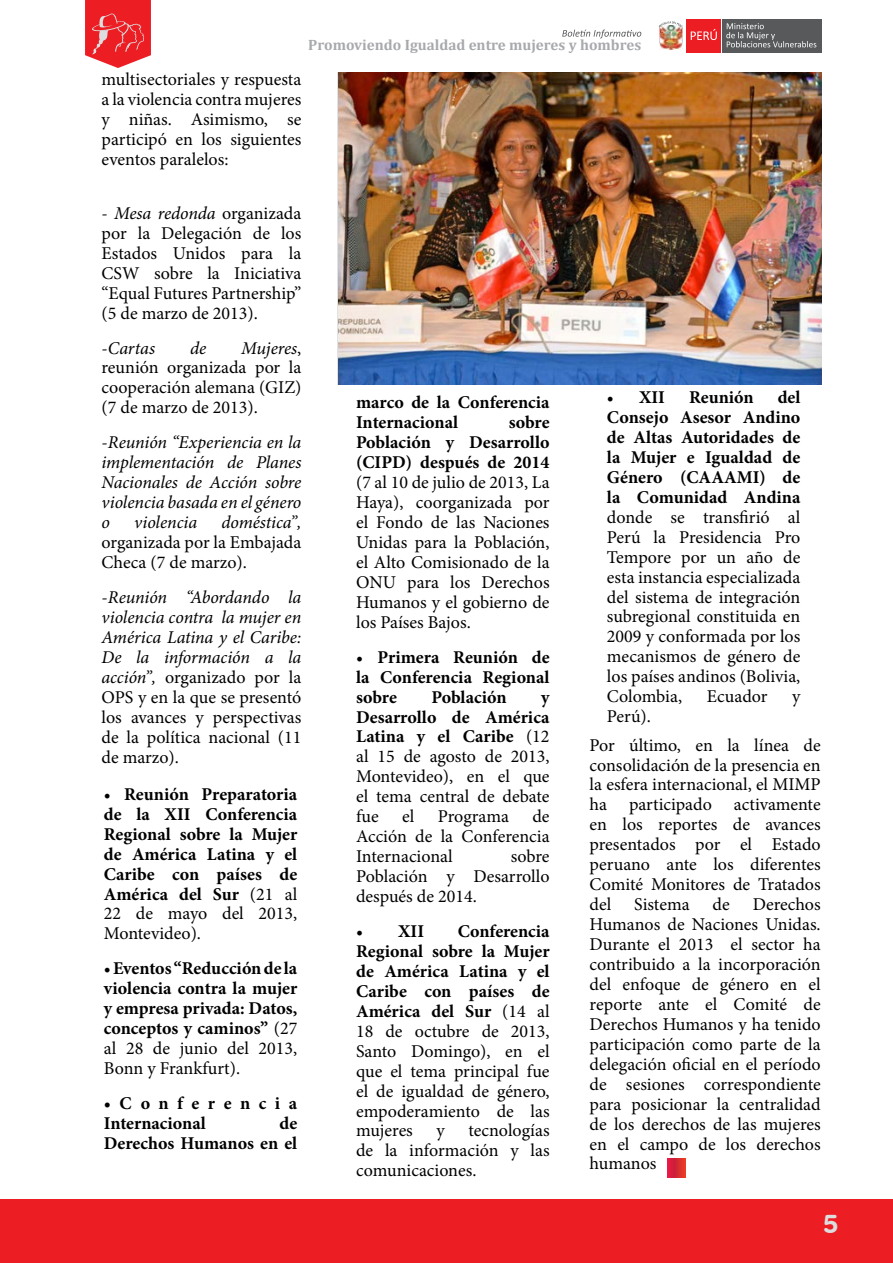
<style>
.page{position:relative;width:893px;height:1263px;background:#fff}
.page>*{position:absolute;margin:0;border:0;box-sizing:border-box;transform-origin:0 0}
.t1{font:27px "Swiss 721 BT Bold Rounded";color:#dcddde}
.t2{font:18px/20px "Minion Pro";color:#000;text-align:justify}
.t3{font:700 18px/20px "Minion Pro";color:#000;text-align:justify}
.t4{font:italic 18px/20px "Minion Pro";letter-spacing:-.005em;color:#000;text-align:justify}
.t5{font:700 15px "Cambria";color:#a7a9ac}
.s1{font-style:italic}
.s2{font-style:normal}
.s3{font-weight:400}
.s4{font-weight:700}
</style>
<div class="page">
<div style="left:0;top:1199px;width:893px;height:64px;background:#ed1d24"></div>
<svg style="left:562px;top:30px;width:79px;height:8px"></svg>
<img style="left:659px;top:27px;width:23px;height:23px">
<svg style="left:659px;top:21px;width:24px;height:6px"></svg>
<div style="left:686px;top:19px;width:35px;height:33px;background:#ed1d24"></div>
<svg style="left:691px;top:29px;width:26px;height:11px"></svg>
<div style="left:722px;top:19px;width:100px;height:33px;background:#58595b"></div>
<svg style="left:726px;top:23px;width:90px;height:24px"></svg>
<svg style="left:85px;top:0;width:66px;height:68px;background:#ed4046"></svg>
<img style="left:338px;top:72px;width:484px;height:313px">
<svg style="left:668px;top:1158px;width:18px;height:19px"></svg>
<p class="t5" style="left:308px;top:36px;width:335px">Promoviendo Igualdad entre mujeres y hombres</p>
<p class="t2" style="left:102px;top:70px;width:201px">multisectoriales y respuesta a la violencia contra mujeres y niñas. Asimismo, se participó en los siguientes eventos paralelos:</p>
<p class="t2" style="left:102px;top:203px;width:201px">- <span class="s1">Mesa redonda</span> organizada por la Delegación de los Estados Unidos para la CSW sobre la Iniciativa “Equal Futures Partnership” (5 de marzo de 2013).</p>
<p class="t4" style="left:102px;top:338px;width:55px"><span class="s2">-</span>Cartas</p>
<p class="t4" style="left:190px;top:338px;width:18px">de</p>
<p class="t2" style="left:102px;top:338px;width:201px;text-indent:140px"><span class="s1">Mujeres</span>, reunión organizada por la cooperación alemana (GIZ) (7 de marzo de 2013).</p>
<p class="t4" style="left:102px;top:433px;width:201px"><span class="s2">-</span>Reunión “Experiencia en la implementación de Planes Nacionales de Acción sobre violencia basada en el género o</p>
<p class="t4" style="left:134px;top:512px;width:64px">violencia</p>
<p class="t4" style="left:221px;top:512px;width:81px">doméstica”,</p>
<p class="t2" style="left:102px;top:532px;width:201px">organizada por la Embajada<br>Checa (7 de marzo).</p>
<p class="t2" style="left:102px;top:587px;width:201px">-<span class="s1">Reunión “Abordando la violencia contra la mujer en América Latina y el Caribe:<br>De la información a la acción”,</span> organizado por la OPS y en la que se presentó los avances y perspectivas de la política nacional (11 de marzo).</p>
<p class="t3" style="left:104px;top:784px;width:195px"><span class="s3">•</span> Reunión Preparatoria de la XII Conferencia Regional sobre la Mujer de América Latina y el Caribe con países de América del Sur <span class="s3">(21 al 22 de mayo del 2013, Montevideo).</span></p>
<p class="t3" style="left:104px;top:958px;width:195px"><span class="s3">•</span> Eventos “Reducción de la violencia contra la mujer y empresa privada: Datos, conceptos y caminos” <span class="s3">(27 al 28 de junio del 2013, Bonn y Frankfurt).</span></p>
<p class="t3" style="left:104px;top:1093px;width:195px">•Conferencia<br>Internacional</p>
<p class="t3" style="left:104px;top:1113px;width:195px;text-align:right">de<br>Derechos Humanos en el</p>
<p class="t3" style="left:356px;top:392px;width:195px">marco de la Conferencia<br>Internacional</p>
<p class="t3" style="left:356px;top:412px;width:195px;text-indent:153px">sobre Población y Desarrollo (CIPD) después de 2014</p>
<p class="t2" style="left:356px;top:472px;width:195px">(7 al 10 de julio de 2013, La Haya), coorganizada por el Fondo de las Naciones Unidas para la Población, el Alto Comisionado de la ONU para los Derechos Humanos y el gobierno de los Países Bajos.</p>
<p class="t3" style="left:356px;top:647px;width:195px"><span class="s3">•</span> Primera Reunión de la Conferencia Regional sobre</p>
<p class="t3" style="left:432px;top:687px;width:76px">Población</p>
<p class="t2" style="left:356px;top:687px;width:195px;text-indent:185px"><span class="s4">y Desarrollo de América Latina y el Caribe</span> (12 al 15 de agosto de 2013, Montevideo), en el que el tema central de debate fue</p>
<p class="t2" style="left:356px;top:807px;width:195px;text-indent:176px">de Acción de la Conferencia Internacional</p>
<p class="t2" style="left:402px;top:807px;width:14px">el</p>
<p class="t2" style="left:438px;top:807px;width:73px">Programa</p>
<p class="t2" style="left:356px;top:846px;width:195px;text-indent:155px">sobre Población y Desarrollo después de 2014.</p>
<p class="t3" style="left:356px;top:921px;width:70px"><span class="s3">•</span> XII</p>
<p class="t2" style="left:356px;top:921px;width:195px;text-indent:102px"><span class="s4">Conferencia Regional sobre la Mujer de América Latina y el Caribe con países de América del Sur</span> (14 al 18 de octubre de 2013, Santo Domingo), en el que el tema principal fue el de igualdad de género, empoderamiento de las mujeres</p>
<p class="t2" style="left:356px;top:1121px;width:195px;text-indent:112px">tecnologías de la información y las comunicaciones.</p>
<p class="t2" style="left:437px;top:1121px;width:10px">y</p>
<p class="t3" style="left:607px;top:387px;width:195px;text-indent:171px">del Consejo Asesor Andino de Altas Autoridades de la Mujer e Igualdad de Género (CAAAMI) de la Comunidad Andina</p>
<p class="t2" style="left:607px;top:507px;width:195px">donde se transfirió al Perú la Presidencia Pro Tempore por un año de esta instancia especializada del sistema de integración subregional constituida en 2009 y conformada por los mecanismos de género de los países andinos (Bolivia, Colombia,</p>
<p class="t3" style="left:607px;top:387px;width:60px"><span class="s3">•</span> XII</p>
<p class="t3" style="left:689px;top:387px;width:66px">Reunión</p>
<p class="t2" style="left:707px;top:687px;width:62px">Ecuador</p>
<p class="t2" style="left:792px;top:687px;width:10px">y</p>
<p class="t2" style="left:607px;top:706px;width:45px">Perú).</p>
<p class="t2" style="left:590px;top:735px;width:233px">Por último, en la línea de consolidación de la presencia en la esfera internacional, el MIMP ha participado activamente en los reportes de avances presentados por el Estado peruano ante los diferentes Comité Monitores de Tratados del</p>
<p class="t2" style="left:590px;top:894px;width:233px;text-indent:163px">Derechos Humanos de Naciones Unidas.<br>Durante el 2013 el sector ha contribuido a la incorporación del enfoque de género en el reporte ante el Comité de Derechos Humanos y ha tenido participación como parte de la delegación oficial en el período de sesiones correspondiente para posicionar la centralidad de los derechos de las mujeres en el campo de los derechos humanos</p>
<p class="t2" style="left:634px;top:894px;width:57px">Sistema</p>
<p class="t2" style="left:713px;top:894px;width:19px">de</p>
<h1 class="t1" style="left:823px;top:1206px;width:17px">5</h1>
</div>
